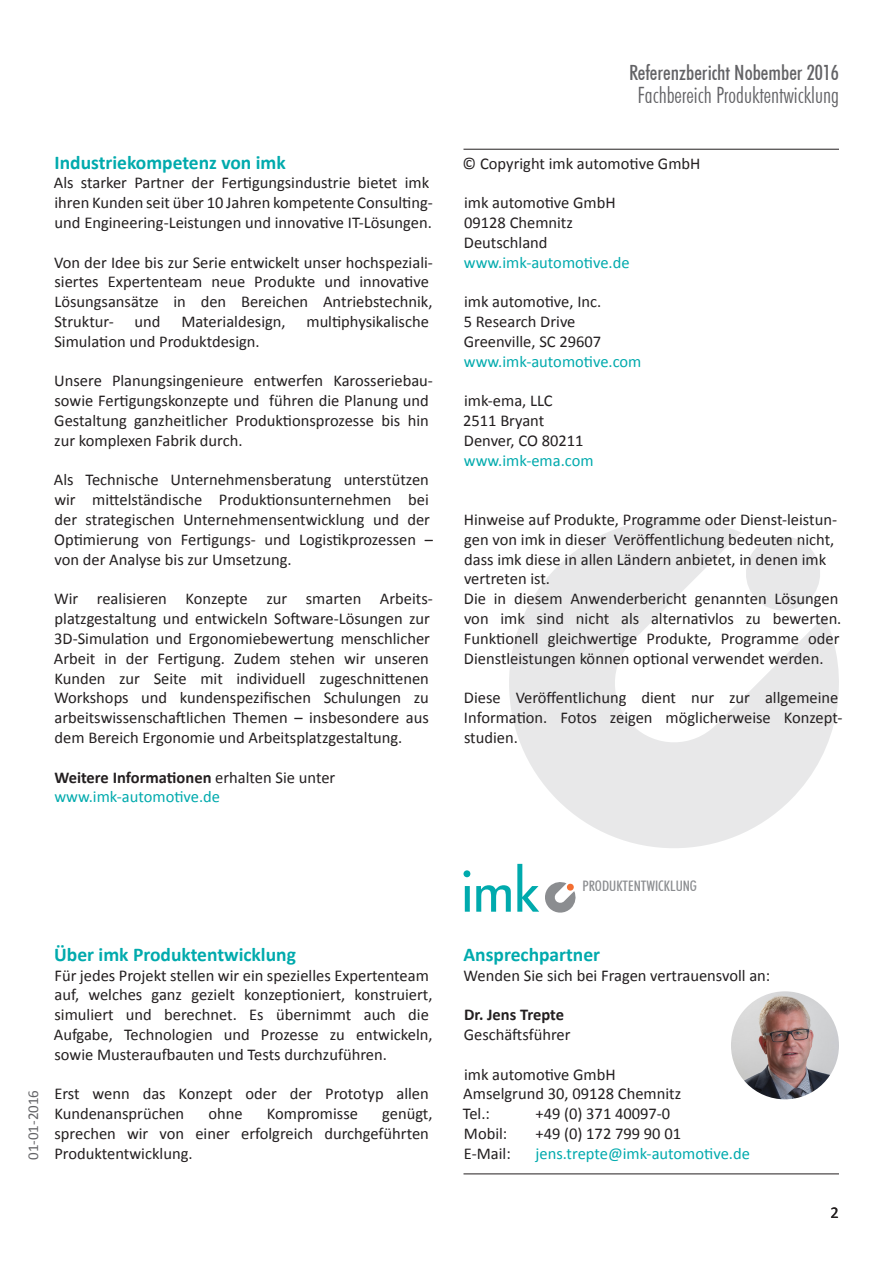
<style>
.page{position:relative;width:893px;height:1263px;background:#fff}
.page>*{position:absolute;margin:0;border:0;box-sizing:border-box;transform-origin:0 0}
.t1{font:300 condensed 22.5px "Futura BT";color:#636366}
.t2{font:500 condensed 21px "Futura BT";color:#636366}
.Überschrift_Abschnit{font:700 19.5px "Calibri";color:#00aaad}
.Grundtext{font:16.5px/19.8px "Calibri";color:#231f20}
.Grundtext_linksbündi{font:16.5px/19.8px "Calibri";color:#231f20}
.Grundtext_linksbündi-2{font:16.5px/19.8px "Calibri";color:#00aaad}
.Seitenzahl{font:16.5px "Calibri";color:#231f20}
.t3{font:15px "Calibri";color:#636366}
.t4{font:500 condensed 14.4px "Futura BT";color:#8b8d90}
.s1{font-weight:700;color:#231f20}
.s2{color:#231f20}
.s3{font-weight:700}
</style>
<div class="page">
<svg style="left:509px;top:518px;width:330px;height:330px;fill:#e8e8e9"></svg>
<svg style="left:742px;top:533px;width:82px;height:81px"></svg>
<hr style="left:463px;top:149px;width:376px;height:1px;background:#231f20">
<hr style="left:463px;top:1173px;width:376px;height:1px;background:#231f20">
<svg style="left:463px;top:864px;width:113px;height:49px"></svg>
<img style="left:731px;top:991px;width:108px;height:108px;border-radius:54px">
<p class="Überschrift_Abschnit" style="left:55px;top:150px;width:233px">Industriekompetenz von imk</p>
<p class="Grundtext" style="left:54px;top:173px;width:381px">Als starker Partner der Fertigungsindustrie bietet imk ihren Kunden seit über 10 Jahren kompetente Consulting&shy;und Engineering-Leistungen und innovative IT-Lösungen.</p>
<p class="Grundtext" style="left:54px;top:252px;width:380px">Von der Idee bis zur Serie entwickelt unser hochspeziali&shy;siertes Expertenteam neue Produkte und innovative Lösungsansätze in den Bereichen Antriebstechnik, Struktur-</p>
<p class="Grundtext" style="left:135px;top:312px;width:28px">und</p>
<p class="Grundtext" style="left:181px;top:312px;width:106px">Materialdesign,</p>
<p class="Grundtext" style="left:306px;top:312px;width:124px">multiphysikalische</p>
<p class="Grundtext" style="left:54px;top:331px;width:207px">Simulation und Produktdesign.</p>
<p class="Grundtext" style="left:54px;top:371px;width:380px">Unsere Planungsingenieure entwerfen Karosseriebau&shy;sowie Fertigungskonzepte und führen die Planung und Gestaltung ganzheitlicher Produktionsprozesse bis hin zur komplexen Fabrik durch.</p>
<p class="Grundtext" style="left:54px;top:470px;width:381px">Als Technische Unternehmensberatung unterstützen wir mittelständische Produktionsunternehmen bei der strategischen Unternehmensentwicklung und der Optimierung von Fertigungs- und Logistikprozessen – von der Analyse bis zur Umsetzung.</p>
<p class="Grundtext" style="left:54px;top:589px;width:381px">Wir realisieren Konzepte zur smarten Arbeits&shy;platzgestaltung und entwickeln Software-Lösungen zur 3D-Simulation und Ergonomiebewertung menschlicher Arbeit in der Fertigung. Zudem stehen wir unseren Kunden zur Seite mit individuell zugeschnittenen Workshops und kundenspezifischen Schulungen zu arbeitswissenschaftlichen Themen – insbesondere aus dem Bereich Ergonomie und Arbeitsplatzgestaltung.</p>
<p class="Grundtext_linksbündi-2" style="left:54px;top:767px;width:282px"><span class="s1">Weitere Informationen</span> <span class="s2">erhalten Sie unter </span>www.imk-automotive.de</p>
<p class="t2" style="left:629px;top:60px;width:211px">Referenzbericht Nobember 2016</p>
<h1 class="t1" style="left:638px;top:81px;width:203px">Fachbereich Produktentwicklung</h1>
<p class="Grundtext_linksbündi" style="left:463px;top:153px;width:239px">© Copyright imk automotive GmbH</p>
<p class="Grundtext_linksbündi" style="left:464px;top:193px;width:153px">imk automotive GmbH<br>09128 Chemnitz</p>
<p class="Grundtext_linksbündi" style="left:464px;top:232px;width:85px">Deutschland</p>
<p class="Grundtext_linksbündi-2" style="left:464px;top:252px;width:167px">www.imk-automotive.de</p>
<p class="Grundtext_linksbündi" style="left:464px;top:292px;width:139px">imk automotive, Inc.</p>
<p class="Grundtext_linksbündi" style="left:464px;top:312px;width:113px">5 Research Drive</p>
<p class="Grundtext_linksbündi" style="left:464px;top:331px;width:139px">Greenville, SC 29607</p>
<p class="Grundtext_linksbündi-2" style="left:464px;top:351px;width:179px">www.imk-automotive.com</p>
<p class="Grundtext_linksbündi" style="left:464px;top:391px;width:90px">imk-ema, LLC</p>
<p class="Grundtext_linksbündi" style="left:463px;top:411px;width:83px">2511 Bryant</p>
<p class="Grundtext_linksbündi" style="left:464px;top:430px;width:121px">Denver, CO 80211</p>
<p class="Grundtext_linksbündi-2" style="left:464px;top:450px;width:131px">www.imk-ema.com</p>
<p class="Grundtext_linksbündi" style="left:464px;top:510px;width:375px">Hinweise auf Produkte, Programme oder Dienst-leistun&shy;gen von imk in dieser Veröffentlichung bedeuten nicht, dass imk diese in allen Ländern anbietet, in denen imk vertreten ist.</p>
<p class="Grundtext" style="left:464px;top:589px;width:379px">Die in diesem Anwenderbericht genannten Lösungen von imk sind nicht als alternativlos zu bewerten.<br>Funktionell gleichwertige Produkte, Programme oder Dienstleistungen können optional verwendet werden.</p>
<p class="Grundtext" style="left:464px;top:688px;width:380px">Diese Veröffentlichung dient nur zur allgemeine<br>Information. Fotos zeigen möglicherweise Konzept&shy;studien.</p>
<p class="t3" style="left:24px;top:1160px;width:72px;rotate:-90deg">01-01-2016</p>
<p class="Überschrift_Abschnit" style="left:54px;top:942px;width:243px">Über imk Produktentwicklung</p>
<p class="Grundtext" style="left:54px;top:965px;width:380px">Für jedes Projekt stellen wir ein spezielles Expertenteam auf, welches ganz gezielt konzeptioniert, konstruiert, simuliert und berechnet. Es übernimmt auch die Aufgabe, Technologien und Prozesse zu entwickeln, sowie Musteraufbauten und Tests durchzuführen.</p>
<p class="Grundtext" style="left:54px;top:1084px;width:376px">Erst wenn das Konzept oder der Prototyp allen<br>Kundenansprüchen</p>
<p class="Grundtext" style="left:208px;top:1104px;width:36px">ohne</p>
<p class="Grundtext" style="left:267px;top:1104px;width:93px">Kompromisse</p>
<p class="Grundtext" style="left:54px;top:1104px;width:380px;text-indent:328px">genügt, sprechen wir von einer erfolgreich durchgeführten<br>Produktentwicklung.</p>
<p class="t4" style="left:582px;top:877px;width:116px">PRODUKTENTWICKLUNG</p>
<p class="Überschrift_Abschnit" style="left:463px;top:942px;width:138px">Ansprechpartner</p>
<p class="Grundtext" style="left:464px;top:965px;width:308px">Wenden Sie sich bei Fragen vertrauensvoll an:</p>
<p class="Grundtext_linksbündi" style="left:464px;top:1005px;width:108px"><span class="s3">Dr. Jens Trepte<br></span>Geschäftsführer</p>
<p class="Grundtext_linksbündi" style="left:464px;top:1064px;width:153px">imk automotive GmbH</p>
<p class="Grundtext_linksbündi" style="left:463px;top:1084px;width:220px">Amselgrund 30, 09128 Chemnitz<br>Tel.:</p>
<p class="Grundtext_linksbündi" style="left:535px;top:1104px;width:136px">+49 (0) 371 40097-0</p>
<p class="Grundtext_linksbündi" style="left:464px;top:1123px;width:45px">Mobil:</p>
<p class="Grundtext_linksbündi" style="left:535px;top:1123px;width:147px">+49 (0) 172 799 90 01</p>
<p class="Grundtext_linksbündi" style="left:464px;top:1143px;width:48px">E-Mail:</p>
<p class="Grundtext_linksbündi-2" style="left:535px;top:1143px;width:216px">jens.trepte@imk-automotive.de</p>
<p class="Seitenzahl" style="left:831px;top:1202px;width:10px">2</p>
</div>
